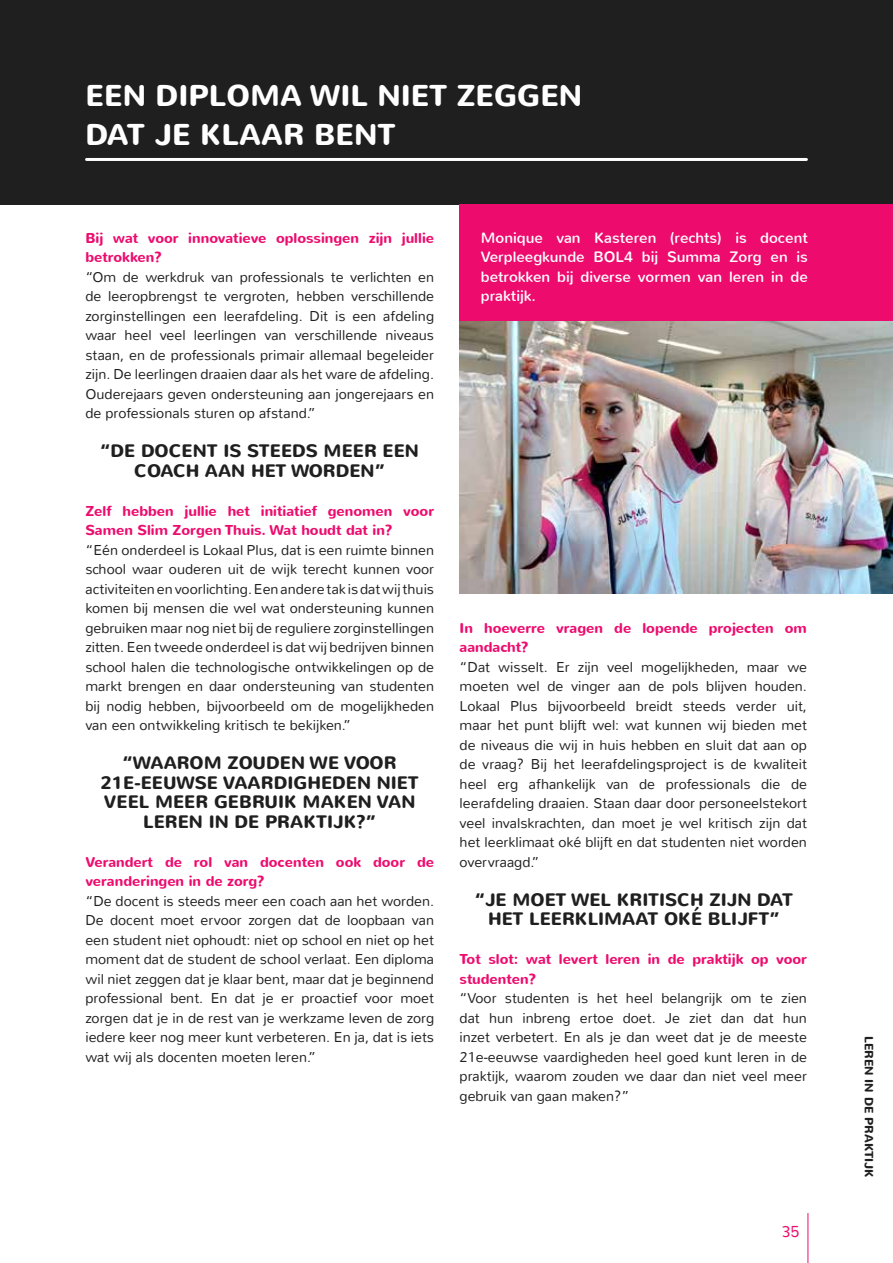
<style>
.page{position:relative;width:893px;height:1263px;background:#fff}
.page>*{position:absolute;margin:0;border:0;box-sizing:border-box;transform-origin:0 0}
.t1{font:700 30px/39px "Nunito";color:#fff}
.t2{font:700 18px/19.5px "Nunito";color:#1e1f1e;text-align:center}
.t3{font:300 15.75px "Nunito";color:#ed0c6e}
.t4{font:15px/19.5px "Nunito";color:#fff;text-align:justify}
.t5{font:300 14.25px/19.5px "Nunito";color:#1e1f1e;text-align:justify}
.t6{font:700 14.25px/19.5px "Nunito";color:#ed0c6e}
.t7{font:700 12px "Nunito";color:#1e1f1e}
</style>
<div class="page">
<hr style="left:807px;top:1213px;width:1px;height:50px;background:#ed0c6e">
<div style="left:0;top:0;width:893px;height:204px;background:#1e1f1e"></div>
<hr style="left:87px;top:158px;width:719px;height:3px;background:#fff">
<div style="left:460px;top:204px;width:433px;height:117px;background:#ed0c6e"></div>
<img style="left:459px;top:321px;width:434px;height:273px">
<h1 class="t1" style="left:85px;top:77px;width:498px">EEN DIPLOMA WIL NIET ZEGGEN<br>DAT JE KLAAR BENT</h1>
<p class="t6" style="left:85px;top:228px;width:350px">Bij wat voor innovatieve oplossingen zijn jullie betrokken?</p>
<p class="t5" style="left:85px;top:267px;width:350px">“Om de werkdruk van professionals te verlichten en de leeropbrengst te vergroten, hebben verschillende zorginstellingen een leerafdeling. Dit is een afdeling waar heel veel leerlingen van verschillende niveaus staan, en de professionals primair allemaal begeleider zijn. De leerlingen draaien daar als het ware de afdeling.<br>Ouderejaars geven ondersteuning aan jongerejaars en de professionals sturen op afstand.”</p>
<p class="t2" style="left:100px;top:442px;width:320px">“DE DOCENT IS STEEDS MEER EEN<br>COACH AAN HET WORDEN”</p>
<p class="t6" style="left:85px;top:501px;width:350px">Zelf hebben jullie het initiatief genomen voor<br>Samen Slim Zorgen Thuis. Wat houdt dat in?</p>
<p class="t5" style="left:85px;top:540px;width:350px">“Eén onderdeel is Lokaal Plus, dat is een ruimte binnen school waar ouderen uit de wijk terecht kunnen voor activiteiten en voorlichting. Een andere tak is dat wij thuis komen bij mensen die wel wat ondersteuning kunnen gebruiken maar nog niet bij de reguliere zorginstellingen zitten. Een tweede onderdeel is dat wij bedrijven binnen school halen die technologische ontwikkelingen op de markt brengen en daar ondersteuning van studenten bij nodig hebben, bijvoorbeeld om de mogelijkheden van een ontwikkeling kritisch te bekijken.”</p>
<p class="t2" style="left:100px;top:754px;width:320px">“WAAROM ZOUDEN WE VOOR<br>21E-EEUWSE VAARDIGHEDEN NIET<br>VEEL MEER GEBRUIK MAKEN VAN<br>LEREN IN DE PRAKTIJK?”</p>
<p class="t6" style="left:85px;top:852px;width:350px">Verandert de rol van docenten ook door de veranderingen in de zorg?</p>
<p class="t5" style="left:85px;top:891px;width:350px">“De docent is steeds meer een coach aan het worden.<br>De docent moet ervoor zorgen dat de loopbaan van een student niet ophoudt: niet op school en niet op het moment dat de student de school verlaat. Een diploma wil niet zeggen dat je klaar bent, maar dat je beginnend professional bent. En dat je er proactief voor moet zorgen dat je in de rest van je werkzame leven de zorg iedere keer nog meer kunt verbeteren. En ja, dat is iets wat wij als docenten moeten leren.”</p>
<p class="t4" style="left:481px;top:228px;width:329px">Monique van Kasteren (rechts) is docent Verpleegkunde BOL4 bij Summa Zorg en is betrokken bij diverse vormen van leren in de praktijk.</p>
<p class="t6" style="left:460px;top:618px;width:349px">In hoeverre vragen de lopende projecten om aandacht?</p>
<p class="t5" style="left:460px;top:657px;width:349px">“Dat wisselt. Er zijn veel mogelijkheden, maar we moeten wel de vinger aan de pols blijven houden.<br>Lokaal Plus bijvoorbeeld breidt steeds verder uit, maar het punt blijft wel: wat kunnen wij bieden met de niveaus die wij in huis hebben en sluit dat aan op de vraag? Bij het leerafdelingsproject is de kwaliteit heel erg afhankelijk van de professionals die de leerafdeling draaien. Staan daar door personeelstekort veel invalskrachten, dan moet je wel kritisch zijn dat het leerklimaat oké blijft en dat studenten niet worden overvraagd.”</p>
<p class="t2" style="left:475px;top:890px;width:320px">“JE MOET WEL KRITISCH ZIJN DAT<br>HET LEERKLIMAAT OKÉ BLIJFT”</p>
<p class="t6" style="left:460px;top:950px;width:349px">Tot slot: wat levert leren in de praktijk op voor studenten?</p>
<p class="t5" style="left:460px;top:989px;width:349px">“Voor studenten is het heel belangrijk om te zien dat hun inbreng ertoe doet. Je ziet dan dat hun inzet verbetert. En als je dan weet dat je de meeste 21e-eeuwse vaardigheden heel goed kunt leren in de praktijk, waarom zouden we daar dan niet veel meer gebruik van gaan maken?”</p>
<p class="t3" style="left:781px;top:1222px;width:19px">35</p>
<p class="t7" style="left:877px;top:1036px;width:144px;rotate:90deg">LEREN IN DE PRAKTIJK</p>
</div>
